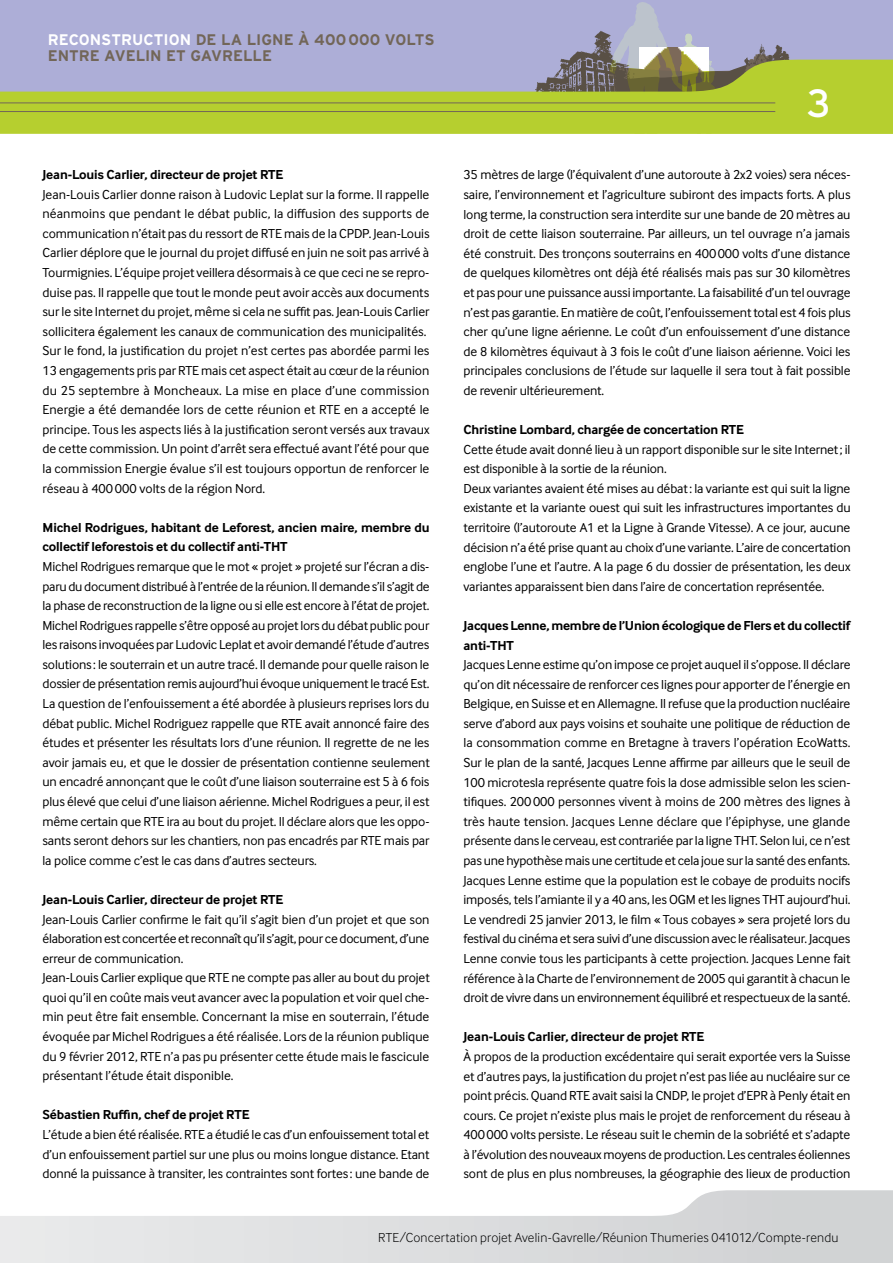
<style>
.page{position:relative;width:893px;height:1263px;background:#fff}
.page>*{position:absolute;margin:0;border:0;box-sizing:border-box;transform-origin:0 0}
.t1{font:39.3px "Interstate";color:#fff}
.t2{font:700 15.3px/16.4px "Interstate";color:#726658}
.t3{font:13.5px/19.6px "Inter Face";letter-spacing:-.01em;color:#000;text-align:justify}
.t4{font:700 13.5px/19.6px "Inter Face";letter-spacing:-.01em;color:#000}
.t5{font:300 13.5px "Inter Face";letter-spacing:.015em;color:#000}
.s1{color:#fff}
</style>
<div class="page">
<div style="left:0;top:0;width:893px;height:112px;background:#adaed7"></div>
<img style="left:561px;top:31px;width:48px;height:28px">
<svg style="left:609px;top:2px;width:181px;height:57px"></svg>
<svg style="left:0;top:59px;width:893px;height:75px;fill:#b6cf2f"></svg>
<hr style="left:0;top:103px;width:775px;height:1px;background:#726658">
<hr style="left:0;top:111px;width:775px;height:1px;background:#726658">
<svg style="left:0;top:1190px;width:893px;height:73px"></svg>
<p class="t2" style="left:48px;top:31px;width:388px"><span class="s1">RECONSTRUCTION</span> DE LA LIGNE À 400000 VOLTS<br>ENTRE AVELIN ET GAVRELLE</p>
<p class="t4" style="left:43px;top:165px;width:226px">Jean-Louis Carlier, directeur de projet RTE</p>
<p class="t3" style="left:43px;top:184px;width:389px;text-align:left">Jean-Louis Carlier donne raison à Ludovic Leplat sur la forme. Il rappelle néanmoins que pendant le débat public, la diffusion des supports de communication n’était pas du ressort de RTE mais de la CPDP. Jean-Louis Carlier déplore que le journal du projet diffusé en juin ne soit pas arrivé à Tourmignies. L’équipe projet veillera désormais à ce que ceci ne se repro&shy;duise pas. Il rappelle que tout le monde peut avoir accès aux documents sur le site Internet du projet, même si cela ne suffit pas. Jean-Louis Carlier sollicitera également les canaux de communication des municipalités.<br>Sur le fond, la justification du projet n’est certes pas abordée parmi les 13 engagements pris par RTE mais cet aspect était au cœur de la réunion du 25 septembre à Moncheaux. La mise en place d’une commission Energie a été demandée lors de cette réunion et RTE en a accepté le principe. Tous les aspects liés à la justification seront versés aux travaux de cette commission. Un point d’arrêt sera effectué avant l’été pour que la commission Energie évalue s’il est toujours opportun de renforcer le réseau à 400000 volts de la région Nord.</p>
<p class="t4" style="left:43px;top:517px;width:389px">Michel Rodrigues, habitant de Leforest, ancien maire, membre du collectif leforestois et du collectif anti-THT</p>
<p class="t3" style="left:43px;top:556px;width:389px">Michel Rodrigues remarque que le mot « projet » projeté sur l’écran a dis&shy;paru du document distribué à l’entrée de la réunion. Il demande s’il s’agit de la phase de reconstruction de la ligne ou si elle est encore à l’état de projet.<br>Michel Rodrigues rappelle s’être opposé au projet lors du débat public pour les raisons invoquées par Ludovic Leplat et avoir demandé l’étude d’autres solutions : le souterrain et un autre tracé. Il demande pour quelle raison le dossier de présentation remis aujourd’hui évoque uniquement le tracé Est.<br>La question de l’enfouissement a été abordée à plusieurs reprises lors du débat public. Michel Rodriguez rappelle que RTE avait annoncé faire des études et présenter les résultats lors d’une réunion. Il regrette de ne les avoir jamais eu, et que le dossier de présentation contienne seulement un encadré annonçant que le coût d’une liaison souterraine est 5 à 6 fois plus élevé que celui d’une liaison aérienne. Michel Rodrigues a peur, il est même certain que RTE ira au bout du projet. Il déclare alors que les oppo&shy;sants seront dehors sur les chantiers, non pas encadrés par RTE mais par la police comme c’est le cas dans d’autres secteurs.</p>
<p class="t4" style="left:43px;top:889px;width:226px">Jean-Louis Carlier, directeur de projet RTE</p>
<p class="t3" style="left:43px;top:909px;width:389px;text-align:left">Jean-Louis Carlier confirme le fait qu’il s’agit bien d’un projet et que son élaboration est concertée et reconnaît qu’il s’agit, pour ce document, d’une erreur de communication.<br>Jean-Louis Carlier explique que RTE ne compte pas aller au bout du projet quoi qu’il en coûte mais veut avancer avec la population et voir quel che&shy;min peut être fait ensemble. Concernant la mise en souterrain, l’étude évoquée par Michel Rodrigues a été réalisée. Lors de la réunion publique du 9 février 2012, RTE n’a pas pu présenter cette étude mais le fascicule présentant l’étude était disponible.</p>
<p class="t4" style="left:43px;top:1105px;width:209px">Sébastien Ruffin, chef de projet RTE</p>
<p class="t3" style="left:43px;top:1124px;width:388px">L’étude a bien été réalisée. RTE a étudié le cas d’un enfouissement total et d’un enfouissement partiel sur une plus ou moins longue distance. Etant donné la puissance à transiter, les contraintes sont fortes : une bande de</p>
<h1 class="t1" style="left:807px;top:81px;width:26px">3</h1>
<p class="t3" style="left:463px;top:165px;width:389px">35 mètres de large (l’équivalent d’une autoroute à 2x2 voies) sera néces&shy;saire, l’environnement et l’agriculture subiront des impacts forts. A plus long terme, la construction sera interdite sur une bande de 20 mètres au droit de cette liaison souterraine. Par ailleurs, un tel ouvrage n’a jamais été construit. Des tronçons souterrains en 400000 volts d’une distance de quelques kilomètres ont déjà été réalisés mais pas sur 30 kilomètres et pas pour une puissance aussi importante. La faisabilité d’un tel ouvrage n’est pas garantie. En matière de coût, l’enfouissement total est 4 fois plus cher qu’une ligne aérienne. Le coût d’un enfouissement d’une distance de 8 kilomètres équivaut à 3 fois le coût d’une liaison aérienne. Voici les principales conclusions de l’étude sur laquelle il sera tout à fait possible de revenir ultérieurement.</p>
<p class="t4" style="left:463px;top:420px;width:266px">Christine Lombard, chargée de concertation RTE</p>
<p class="t3" style="left:463px;top:439px;width:389px;text-align:left">Cette étude avait donné lieu à un rapport disponible sur le site Internet; il est disponible à la sortie de la réunion.<br>Deux variantes avaient été mises au débat: la variante est qui suit la ligne existante et la variante ouest qui suit les infrastructures importantes du territoire (l’autoroute A1 et la Ligne à Grande Vitesse). A ce jour, aucune décision n’a été prise quant au choix d’une variante. L’aire de concertation englobe l’une et l’autre. A la page 6 du dossier de présentation, les deux variantes apparaissent bien dans l’aire de concertation représentée.</p>
<p class="t4" style="left:463px;top:615px;width:388px">Jacques Lenne, membre de l’Union écologique de Flers et du collectif anti-THT</p>
<p class="t3" style="left:463px;top:655px;width:389px">Jacques Lenne estime qu’on impose ce projet auquel il s’oppose. Il déclare qu’on dit nécessaire de renforcer ces lignes pour apporter de l’énergie en Belgique, en Suisse et en Allemagne. Il refuse que la production nucléaire serve d’abord aux pays voisins et souhaite une politique de réduction de la consommation comme en Bretagne à travers l’opération EcoWatts.<br>Sur le plan de la santé, Jacques Lenne affirme par ailleurs que le seuil de 100 microtesla représente quatre fois la dose admissible selon les scien&shy;tifiques. 200000 personnes vivent à moins de 200 mètres des lignes à très haute tension. Jacques Lenne déclare que l’épiphyse, une glande présente dans le cerveau, est contrariée par la ligne THT. Selon lui, ce n’est pas une hypothèse mais une certitude et cela joue sur la santé des enfants.<br>Jacques Lenne estime que la population est le cobaye de produits nocifs imposés, tels l’amiante il y a 40 ans, les OGM et les lignes THT aujourd’hui.<br>Le vendredi 25 janvier 2013, le film « Tous cobayes » sera projeté lors du festival du cinéma et sera suivi d’une discussion avec le réalisateur. Jacques Lenne convie tous les participants à cette projection. Jacques Lenne fait référence à la Charte de l’environnement de 2005 qui garantit à chacun le droit de vivre dans un environnement équilibré et respectueux de la santé.</p>
<p class="t4" style="left:463px;top:1027px;width:226px">Jean-Louis Carlier, directeur de projet RTE</p>
<p class="t3" style="left:463px;top:1046px;width:389px">à propos de la production excédentaire qui serait exportée vers la Suisse et d’autres pays, la justification du projet n’est pas liée au nucléaire sur ce point précis. Quand RTE avait saisi la CNDP, le projet d’EPR à Penly était en cours. Ce projet n’existe plus mais le projet de renforcement du réseau à 400000 volts persiste. Le réseau suit le chemin de la sobriété et s’adapte à l’évolution des nouveaux moyens de production. Les centrales éoliennes sont de plus en plus nombreuses, la géographie des lieux de production</p>
<p class="t5" style="left:378px;top:1230px;width:462px">RTE/Concertation projet Avelin-Gavrelle/Réunion Thumeries 041012/Compte-rendu</p>
</div>
